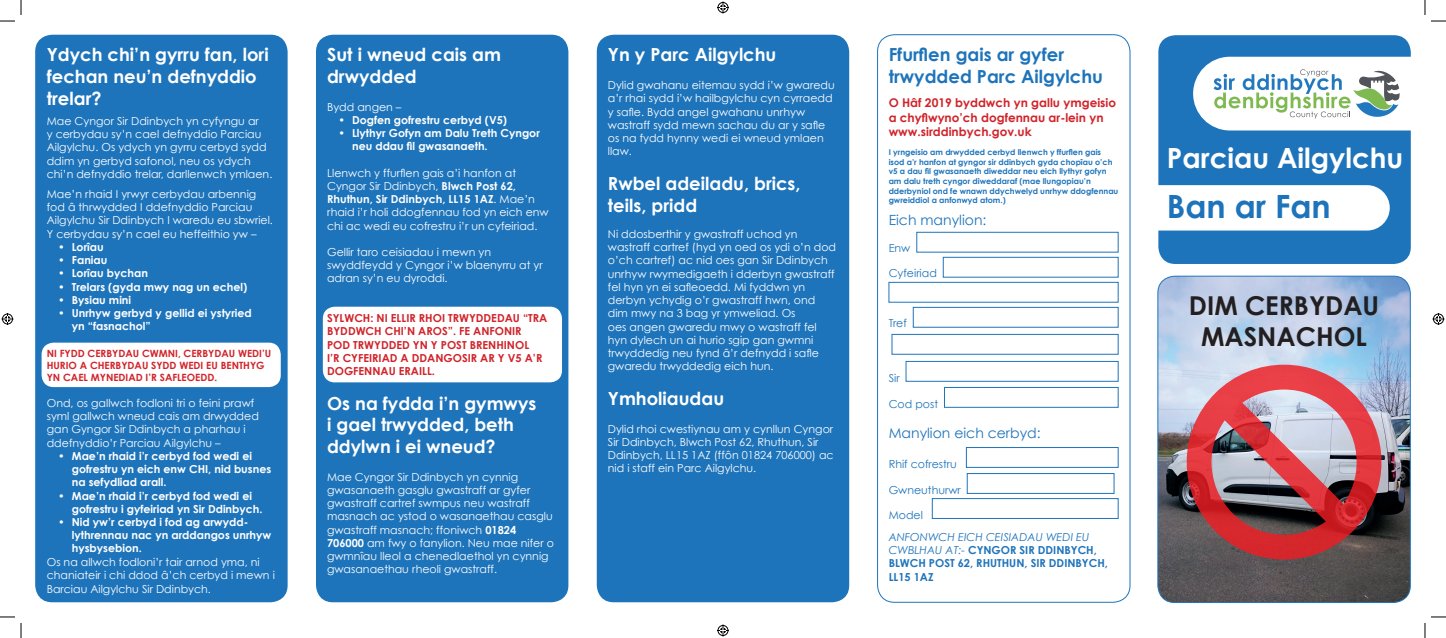
<style>
.page{position:relative;width:1446px;height:638px;background:#fff}
.page>*{position:absolute;margin:0;border:0;box-sizing:border-box;transform-origin:0 0}
.t1{font:700 32px "Century Gothic";color:#1e74bb}
.t2{font:700 27.8px "Century Gothic";color:#fff}
.t3{font:700 26px "Century Gothic";color:#231f20}
.t4{font:700 18px/21.6px "Century Gothic";color:#fff}
.t5{font:700 18px/21.6px "Century Gothic";color:#1e74bb}
.t6{font:14px "Century Gothic";color:#1e74bb}
.t7{font:700 12px/14.4px "Century Gothic";color:#d1232a}
.t8{font:11px/13.2px "Century Gothic";color:#fff}
.t9{font:700 11px "Century Gothic";color:#fff}
.t10{font:700 11px/13.2px "Century Gothic";color:#d1232a}
.t11{font:700 11px/13.2px "Century Gothic";color:#1e74bb}
.t12{font:11px "Century Gothic";color:#1e74bb}
.t13{font:700 10px/12px "Century Gothic";color:#d1232a}
.t14{font:700 8px/9.6px "Century Gothic";color:#1e74bb}
.s1{font-weight:700}
.s2{font-weight:400;font-style:italic}
</style>
<div class="page">
<div style="left:35px;top:35px;width:252px;height:567px;background:#1e74bb;border-radius:17px"></div>
<div style="left:316px;top:35px;width:252px;height:567px;background:#1e74bb;border-radius:17px"></div>
<div style="left:42px;top:342px;width:239px;height:45px;background:#fff;border-radius:12px"></div>
<div style="left:323px;top:306px;width:239px;height:76px;background:#fff;border-radius:12px"></div>
<svg style="left:1158px;top:35px;width:252px;height:229px;fill:#1e74bb"></svg>
<svg style="left:1213px;top:69px;width:186px;height:49px"></svg>
<div style="left:596px;top:35px;width:253px;height:567px;background:#1e74bb;border-radius:17px"></div>
<div style="left:877px;top:34px;width:253px;height:568px;border:1px solid #1e74bb;border-radius:17px"></div>
<div style="left:916px;top:232px;width:202px;height:20px;border:1px solid #1e74bb"></div>
<div style="left:942px;top:257px;width:176px;height:20px;border:1px solid #1e74bb"></div>
<div style="left:888px;top:282px;width:230px;height:20px;border:1px solid #1e74bb"></div>
<div style="left:912px;top:307px;width:206px;height:20px;border:1px solid #1e74bb"></div>
<div style="left:891px;top:334px;width:227px;height:20px;border:1px solid #1e74bb"></div>
<div style="left:905px;top:361px;width:213px;height:20px;border:1px solid #1e74bb"></div>
<div style="left:944px;top:387px;width:174px;height:20px;border:1px solid #1e74bb"></div>
<div style="left:966px;top:447px;width:152px;height:20px;border:1px solid #1e74bb"></div>
<div style="left:966px;top:473px;width:148px;height:20px;border:1px solid #1e74bb"></div>
<div style="left:931px;top:498px;width:187px;height:20px;border:1px solid #1e74bb"></div>
<img style="left:1157px;top:276px;width:252px;height:326px">
<div style="left:1157px;top:275px;width:253px;height:327px;border:1px solid #1e74bb;border-radius:17px"></div>
<svg style="left:1185px;top:363px;width:197px;height:197px;background:#ae6b74"></svg>
<svg style="left:0;top:0;width:22px;height:22px"></svg>
<svg style="left:0;top:616px;width:22px;height:21px"></svg>
<svg style="left:1424px;top:0;width:21px;height:22px"></svg>
<svg style="left:1424px;top:616px;width:21px;height:21px"></svg>
<svg style="left:717px;top:2px;width:12px;height:12px"></svg>
<svg style="left:717px;top:624px;width:12px;height:12px"></svg>
<svg style="left:2px;top:313px;width:12px;height:12px"></svg>
<svg style="left:1432px;top:313px;width:12px;height:12px"></svg>
<p class="t4" style="left:47px;top:44px;width:223px">Ydych chi’n gyrru fan, lori fechan neu’n defnyddio trelar?</p>
<p class="t8" style="left:47px;top:114px;width:227px">Mae Cyngor Sir Ddinbych yn cyfyngu ar<br>y cerbydau sy’n cael defnyddio Parciau Ailgylchu. Os ydych yn gyrru cerbyd sydd ddim yn gerbyd safonol, neu os ydych chi’n defnyddio trelar, darllenwch ymlaen.</p>
<p class="t8" style="left:47px;top:187px;width:228px">Mae’n rhaid I yrwyr cerbydau arbennig fod â thrwydded I ddefnyddio Parciau Ailgylchu Sir Ddinbych I waredu eu sbwriel.<br>Y cerbydau sy’n cael eu heffeithio yw –</p>
<p class="t9" style="left:58px;top:240px;width:47px">• Lorîau</p>
<p class="t9" style="left:58px;top:253px;width:51px">• Faniau</p>
<p class="t9" style="left:58px;top:266px;width:91px">• Lorîau bychan</p>
<p class="t9" style="left:58px;top:279px;width:191px">• Trelars (gyda mwy nag un echel)</p>
<p class="t9" style="left:58px;top:292px;width:75px">• Bysiau mini</p>
<p class="t9" style="left:58px;top:306px;width:195px">• Unrhyw gerbyd y gellid ei ystyried</p>
<p class="t9" style="left:72px;top:319px;width:80px">yn “fasnachol”</p>
<p class="t13" style="left:47px;top:346px;width:226px">NI FYDD CERBYDAU CWMNI, CERBYDAU WEDI’U<br>HURIO A CHERBYDAU SYDD WEDI EU BENTHYG<br>YN CAEL MYNEDIAD I’R SAFLEOEDD.</p>
<p class="t8" style="left:47px;top:396px;width:213px">Ond, os gallwch fodloni tri o feini prawf syml gallwch wneud cais am drwydded gan Gyngor Sir Ddinbych a pharhau i ddefnyddio’r Parciau Ailgylchu –</p>
<p class="t9" style="left:58px;top:448px;width:195px">• Mae’n rhaid i’r cerbyd fod wedi ei</p>
<p class="t9" style="left:72px;top:462px;width:201px">gofrestru yn eich enw CHI, nid busnes</p>
<p class="t9" style="left:72px;top:475px;width:96px">na sefydliad arall.</p>
<p class="t9" style="left:58px;top:488px;width:195px">• Mae’n rhaid i’r cerbyd fod wedi ei</p>
<p class="t9" style="left:72px;top:501px;width:192px">gofrestru i gyfeiriad yn Sir Ddinbych.</p>
<p class="t9" style="left:58px;top:514px;width:192px">• Nid yw’r cerbyd i fod ag arwydd-</p>
<p class="t9" style="left:72px;top:528px;width:201px">lythrennau nac yn arddangos unrhyw</p>
<p class="t9" style="left:72px;top:541px;width:71px">hysbysebion.</p>
<p class="t8" style="left:47px;top:554px;width:229px">Os na allwch fodloni’r tair arnod yma, ni chaniateir i chi ddod â’ch cerbyd i mewn i</p>
<p class="t8" style="left:47px;top:582px;width:166px">Barciau Ailgylchu Sir Ddinbych.</p>
<p class="t4" style="left:327px;top:44px;width:175px">Sut i wneud cais am drwydded</p>
<p class="t8" style="left:327px;top:100px;width:76px">Bydd angen –</p>
<p class="t9" style="left:338px;top:113px;width:170px">• Dogfen gofrestru cerbyd (V5)</p>
<p class="t9" style="left:338px;top:126px;width:203px">• Llythyr Gofyn am Dalu Treth Cyngor</p>
<p class="t9" style="left:352px;top:139px;width:137px">neu ddau fil gwasanaeth.</p>
<p class="t8" style="left:327px;top:166px;width:223px">Llenwch y ffurflen gais a’i hanfon at Cyngor Sir Ddinbych, <span class="s1">Blwch Post 62, Rhuthun, Sir Ddinbych, LL15 1AZ</span>. Mae’n rhaid i’r holi ddogfennau fod yn eich enw chi ac wedi eu cofrestru i’r un cyfeiriad.</p>
<p class="t8" style="left:327px;top:245px;width:217px">Gellir taro ceisiadau i mewn yn swyddfeydd y Cyngor i’w blaenyrru at yr adran sy’n eu dyroddi.</p>
<p class="t10" style="left:327px;top:311px;width:222px">SYLWCH: NI ELLIR RHOI TRWYDDEDAU “TRA<br>BYDDWCH CHI’N AROS”. FE ANFONIR<br>POD TRWYDDED YN Y POST BRENHINOL<br>I’R CYFEIRIAD A DDANGOSIR AR Y V5 A’R<br>DOGFENNAU ERAILL.</p>
<p class="t4" style="left:327px;top:392px;width:211px">Os na fydda i’n gymwys i gael trwydded, beth ddylwn i ei wneud?</p>
<p class="t8" style="left:327px;top:469px;width:228px">Mae Cyngor Sir Ddinbych yn cynnig gwasanaeth gasglu gwastraff ar gyfer gwastraff cartref swmpus neu wastraff masnach ac ystod o wasanaethau casglu gwastraff masnach; ffoniwch <span class="s1">01824<br>706000</span> am fwy o fanylion. Neu mae nifer o gwmnîau lleol a chenedlaethol yn cynnig gwasanaethau rheoli gwastraff.</p>
<p class="t4" style="left:608px;top:44px;width:170px">Yn y Parc Ailgylchu</p>
<p class="t8" style="left:608px;top:78px;width:228px">Dylid gwahanu eitemau sydd i’w gwaredu a’r rhai sydd i’w hailbgylchu cyn cyrraedd y safle. Bydd angel gwahanu unrhyw wastraff sydd mewn sachau du ar y safle os na fydd hynny wedi ei wneud ymlaen llaw.</p>
<p class="t4" style="left:608px;top:172px;width:194px">Rwbel adeiladu, brics, teils, pridd</p>
<p class="t8" style="left:608px;top:227px;width:230px">Ni ddosberthir y gwastraff uchod yn wastraff cartref (hyd yn oed os ydi o’n dod o’ch cartref) ac nid oes gan Sir Ddinbych unrhyw rwymedigaeth i dderbyn gwastraff fel hyn yn ei safleoedd. Mi fyddwn yn derbyn ychydig o’r gwastraff hwn, ond dim mwy na 3 bag yr ymweliad. Os<br>oes angen gwaredu mwy o wastraff fel hyn dylech un ai hurio sgip gan gwmni trwyddedig neu fynd â’r defnydd i safle gwaredu trwyddedig eich hun.</p>
<p class="t4" style="left:608px;top:387px;width:118px">Ymholiaudau</p>
<p class="t8" style="left:608px;top:421px;width:227px">Dylid rhoi cwestiynau am y cynllun Cyngor Sir Ddinbych, Blwch Post 62, Rhuthun, Sir Ddinbych, LL15 1AZ (ffôn 01824 706000) ac nid i staff ein Parc Ailgylchu.</p>
<p class="t5" style="left:888px;top:44px;width:216px">Ffurflen gais ar gyfer trwydded Parc Ailgylchu</p>
<p class="t7" style="left:888px;top:95px;width:229px">O Hâf 2019 byddwch yn gallu ymgeisio a chyflwyno’ch dogfennau ar-lein yn www.sirddinbych.gov.uk</p>
<p class="t14" style="left:888px;top:147px;width:231px">I yrngeisio am drwydded cerbyd llenwch y ffurflen gais isod a’r hanfon at gyngor sir ddinbych gyda chopîau o’ch v5 a dau fil gwasanaeth diweddar neu eich llythyr gofyn am dalu treth cyngor diweddaraf (mae llungopiau’n dderbyniol ond fe wnawn ddychwelyd unrhyw ddogfennau gwreiddiol a anfonwyd atom.)</p>
<p class="t6" style="left:888px;top:211px;width:99px">Eich manylion:</p>
<p class="t12" style="left:888px;top:241px;width:23px">Enw</p>
<p class="t12" style="left:888px;top:266px;width:50px">Cyfeiriad</p>
<p class="t12" style="left:888px;top:316px;width:20px">Tref</p>
<p class="t12" style="left:888px;top:370px;width:12px">Sir</p>
<p class="t12" style="left:888px;top:396px;width:51px">Cod post</p>
<p class="t6" style="left:888px;top:424px;width:153px">Manylion eich cerbyd:</p>
<p class="t12" style="left:888px;top:456px;width:70px">Rhif cofrestru</p>
<p class="t12" style="left:888px;top:482px;width:74px">Gwneuthurwr</p>
<p class="t12" style="left:888px;top:507px;width:36px">Model</p>
<p class="t11" style="left:888px;top:529px;width:221px"><span class="s2">ANFONWCH EICH CEISIADAU WEDI EU<br>CWBLHAU AT:-</span> CYNGOR SIR DDINBYCH,<br>BLWCH POST 62, RHUTHUN, SIR DDINBYCH,<br>LL15 1AZ</p>
<p class="t2" style="left:1166px;top:140px;width:238px">Parciau Ailgylchu</p>
<p class="t1" style="left:1166px;top:186px;width:165px">Ban ar Fan</p>
<p class="t3" style="left:1188px;top:289px;width:192px">DIM CERBYDAU</p>
<p class="t3" style="left:1200px;top:320px;width:167px">MASNACHOL</p>
</div>
